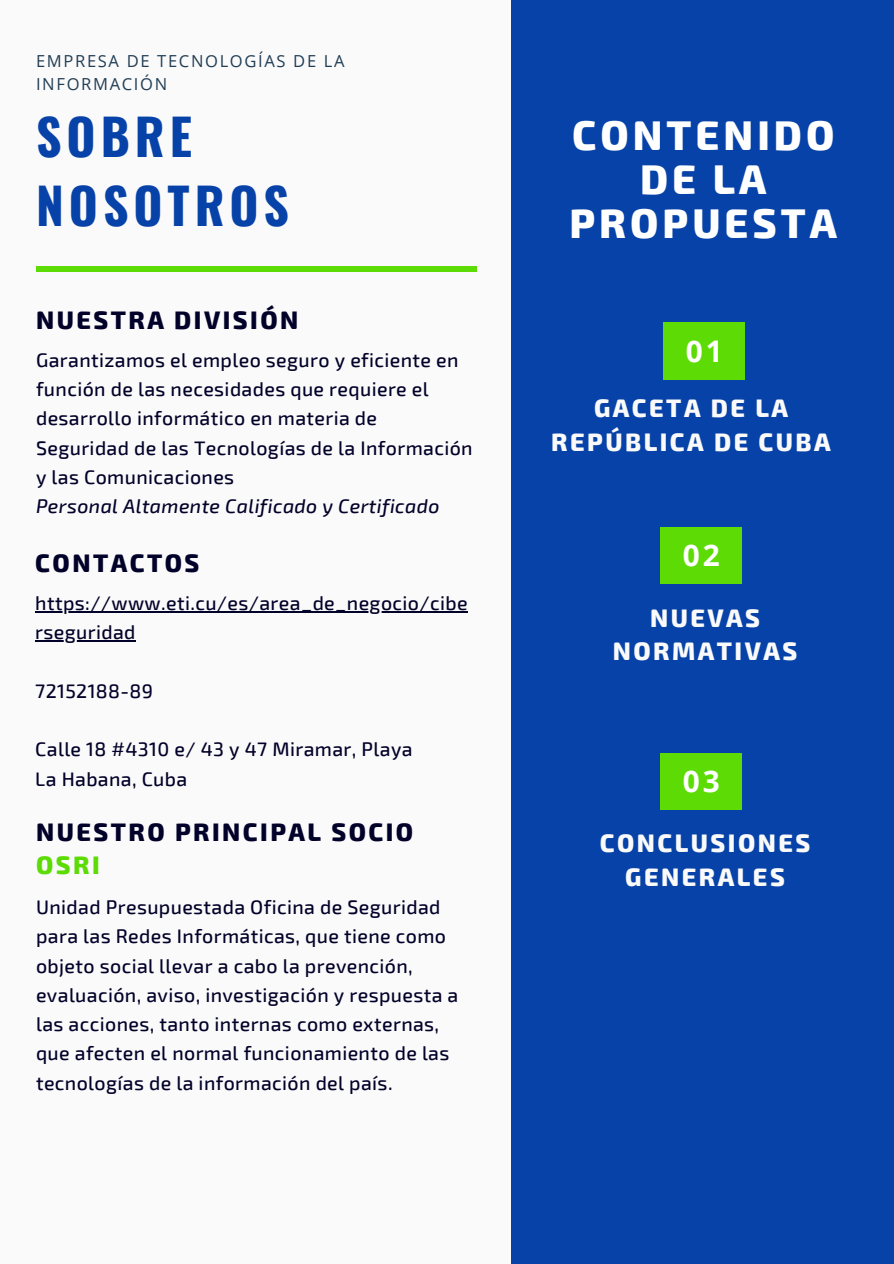
<style>
.page{position:relative;width:894px;height:1264px;background:#fff}
.page>*{position:absolute;margin:0;border:0;box-sizing:border-box;transform-origin:0 0}
.t1{font:700 49.65px "Oswald";letter-spacing:.1em;color:#0642a8}
.t2{font:800 40.65px/44px "Exo 2";letter-spacing:.1em;color:#fff;text-align:center}
.t3{font:700 29.85px "Open Sans";color:#fff}
.t4{font:800 24.9px/33.8px "Exo 2";letter-spacing:.1em;color:#fafafa;text-align:center}
.t5{font:800 24.9px "Exo 2";letter-spacing:.1em;color:#020129}
.t6{font:800 24.9px "Exo 2";color:#5ddb05}
.t7{font:500 19.5px/29.2px "Exo 2";letter-spacing:.02em;color:#020129}
.t8{font:italic 500 19.5px "Exo 2";letter-spacing:.02em;color:#020129}
.t9{font:16.5px/22.5px "Open Sans";letter-spacing:.1em;color:#223e55}
</style>
<div class="page">
<div style="left:0;top:0;width:893px;height:1263px;background:#fafafa"></div>
<div style="left:511px;top:0;width:382px;height:1263px;background:#0642a8"></div>
<div style="left:663px;top:323px;width:81px;height:56px;background:#5ddb05"></div>
<hr style="left:35px;top:611px;width:433px;height:1px;background:#020129">
<hr style="left:35px;top:640px;width:101px;height:1px;background:#020129">
<div style="left:660px;top:527px;width:81px;height:56px;background:#5ddb05"></div>
<div style="left:660px;top:753px;width:81px;height:56px;background:#5ddb05"></div>
<div style="left:36px;top:266px;width:440px;height:5px;background:#5ddb05"></div>
<p class="t9" style="left:36px;top:50px;width:310px">EMPRESA DE TECNOLOGÍAS DE LA<br>INFORMACIÓN</p>
<p class="t1" style="left:36px;top:98px;width:157px">SOBRE</p>
<p class="t1" style="left:36px;top:166px;width:254px">NOSOTROS</p>
<p class="t5" style="left:36px;top:304px;width:264px">NUESTRA DIVISIÓN</p>
<p class="t7" style="left:36px;top:344px;width:438px">Garantizamos el empleo seguro y eficiente en función de las necesidades que requiere el desarrollo informático en materia de Seguridad de las Tecnologías de la Información y las Comunicaciones</p>
<p class="t8" style="left:36px;top:493px;width:405px">Personal Altamente Calificado y Certificado</p>
<p class="t5" style="left:35px;top:547px;width:166px">CONTACTOS</p>
<p class="t7" style="left:35px;top:587px;width:433px">https://www.eti.cu/es/area_de_negocio/cibe rseguridad</p>
<p class="t7" style="left:35px;top:675px;width:119px">72152188-89</p>
<p class="t7" style="left:35px;top:734px;width:379px">Calle 18 #4310 e/ 43 y 47 Miramar, Playa</p>
<p class="t7" style="left:35px;top:763px;width:153px">La Habana, Cuba</p>
<p class="t5" style="left:36px;top:815px;width:378px">NUESTRO PRINCIPAL SOCIO</p>
<p class="t6" style="left:36px;top:849px;width:65px">OSRI</p>
<p class="t7" style="left:36px;top:891px;width:423px">Unidad Presupuestada Oficina de Seguridad para las Redes Informáticas, que tiene como objeto social llevar a cabo la prevención, evaluación, aviso, investigación y respuesta a las acciones, tanto internas como externas, que afecten el normal funcionamiento de las tecnologías de la información del país.</p>
<p class="t2" style="left:569px;top:111px;width:269px">CONTENIDO<br>DE LA<br>PROPUESTA</p>
<p class="t3" style="left:685px;top:330px;width:38px">01</p>
<p class="t4" style="left:551px;top:390px;width:281px">GACETA DE LA<br>REPÚBLICA DE CUBA</p>
<p class="t3" style="left:682px;top:534px;width:38px">02</p>
<p class="t4" style="left:612px;top:599px;width:186px">NUEVAS<br>NORMATIVAS</p>
<p class="t3" style="left:682px;top:760px;width:38px">03</p>
<p class="t4" style="left:599px;top:825px;width:212px">CONCLUSIONES<br>GENERALES</p>
</div>
